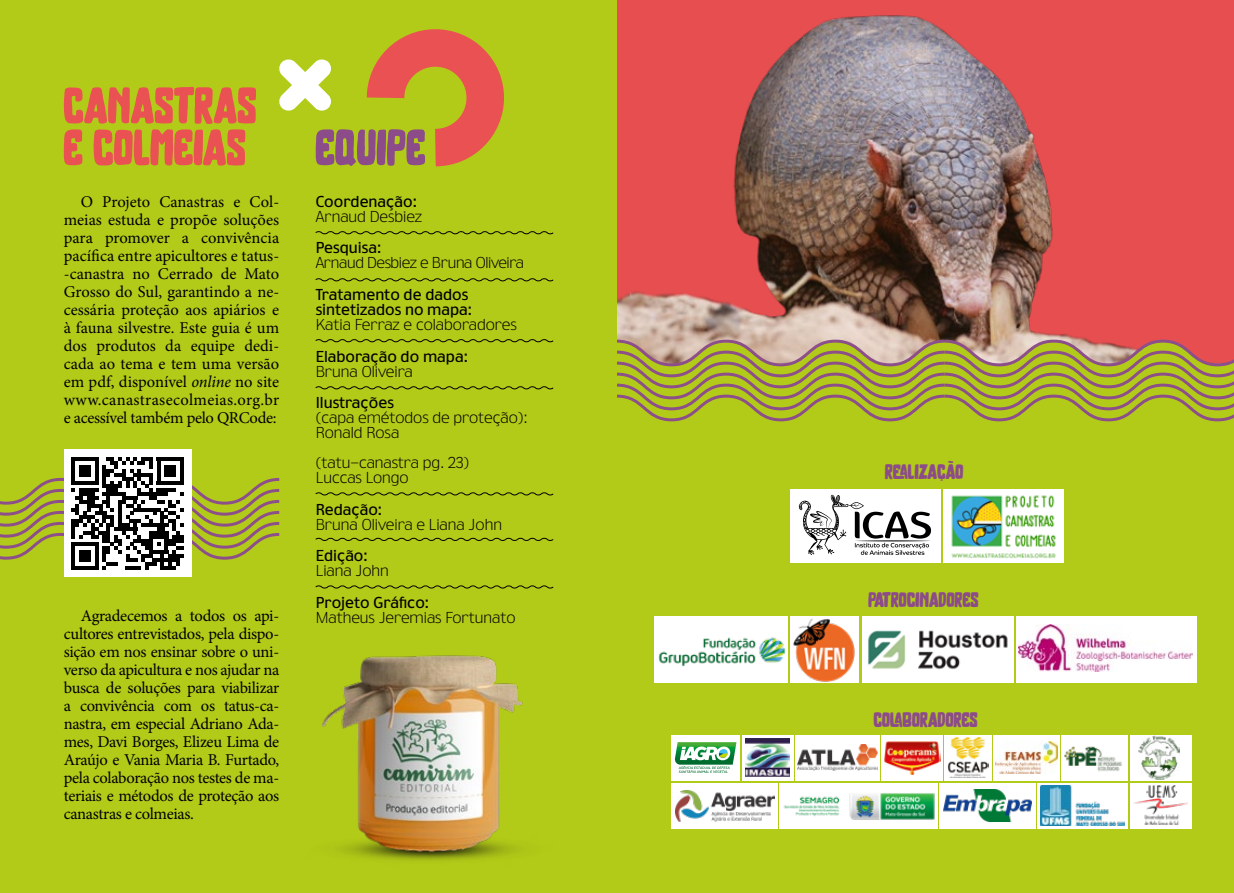
<style>
.page{position:relative;width:1234px;height:893px;background:#fff}
.page>*{position:absolute;margin:0;border:0;box-sizing:border-box;transform-origin:0 0}
.t1{font:700 51px/42px "BROTHER";color:#ea5153}
.t2{font:700 51px "BROTHER";color:#8c4b89}
.t3{font:700 21px "BROTHER";color:#8c4b89}
.t4{font:16.5px/18px "Minion Pro";letter-spacing:-.02em;color:#000;text-align:justify}
.t5{font:300 15px/15px "Truth FB";color:#000}
.t6{font:15px/15px "Truth FB";color:#000}
.t7{font:300 15px "Truth FB";letter-spacing:-.02em;color:#000}
.s1{font-style:italic}
</style>
<div class="page">
<div style="left:0;top:0;width:1233px;height:893px;background:#b2cb18"></div>
<img style="left:617px;top:0;width:616px;height:338px">
<svg style="left:315px;top:231px;width:239px;height:4px"></svg>
<svg style="left:315px;top:278px;width:239px;height:4px"></svg>
<svg style="left:315px;top:339px;width:239px;height:4px"></svg>
<svg style="left:315px;top:386px;width:239px;height:4px"></svg>
<svg style="left:315px;top:492px;width:239px;height:4px"></svg>
<svg style="left:315px;top:537px;width:239px;height:4px"></svg>
<svg style="left:315px;top:585px;width:239px;height:4px"></svg>
<div style="left:64px;top:450px;width:127px;height:127px;background:#fff"></div>
<svg style="left:0;top:457px;width:280px;height:112px"></svg>
<hr style="left:160px;top:566px;width:16px;height:3px;background:#000">
<svg style="left:366px;top:29px;width:138px;height:138px"></svg>
<svg style="left:279px;top:59px;width:52px;height:52px"></svg>
<img style="left:322px;top:655px;width:216px;height:204px">
<div style="left:790px;top:489px;width:150px;height:73px;background:#fff"></div>
<svg style="left:798px;top:495px;width:132px;height:60px"></svg>
<div style="left:943px;top:489px;width:120px;height:73px;background:#fff"></div>
<img style="left:951px;top:495px;width:105px;height:64px">
<div style="left:654px;top:616px;width:133px;height:67px;background:#fff"></div>
<img style="left:658px;top:637px;width:128px;height:30px">
<div style="left:790px;top:616px;width:69px;height:67px;background:#fff"></div>
<img style="left:793px;top:618px;width:62px;height:64px">
<div style="left:861px;top:616px;width:152px;height:67px;background:#fff"></div>
<img style="left:868px;top:630px;width:140px;height:40px">
<div style="left:1015px;top:616px;width:181px;height:67px;background:#fff"></div>
<img style="left:1018px;top:624px;width:173px;height:47px">
<div style="left:671px;top:735px;width:69px;height:45px;background:#fff"></div>
<svg style="left:674px;top:742px;width:62px;height:31px"></svg>
<div style="left:742px;top:735px;width:51px;height:45px;background:#fff"></div>
<img style="left:745px;top:738px;width:44px;height:39px">
<div style="left:794px;top:735px;width:85px;height:45px;background:#fff"></div>
<img style="left:797px;top:744px;width:80px;height:26px">
<div style="left:880px;top:735px;width:62px;height:45px;background:#fff"></div>
<img style="left:884px;top:741px;width:56px;height:33px">
<svg style="left:944px;top:735px;width:47px;height:45px"></svg>
<img style="left:947px;top:738px;width:41px;height:39px">
<div style="left:993px;top:735px;width:66px;height:45px;background:#fff"></div>
<img style="left:995px;top:741px;width:61px;height:33px">
<div style="left:1061px;top:735px;width:66px;height:45px;background:#fff"></div>
<img style="left:1064px;top:746px;width:58px;height:26px">
<div style="left:1129px;top:735px;width:62px;height:45px;background:#fff"></div>
<img style="left:1138px;top:735px;width:41px;height:44px">
<div style="left:671px;top:783px;width:106px;height:46px;background:#fff"></div>
<img style="left:675px;top:790px;width:99px;height:31px">
<div style="left:779px;top:783px;width:158px;height:46px;background:#fff"></div>
<img style="left:777px;top:790px;width:158px;height:32px">
<div style="left:939px;top:783px;width:96px;height:46px;background:#fff"></div>
<img style="left:943px;top:789px;width:88px;height:33px">
<svg style="left:1037px;top:783px;width:90px;height:46px"></svg>
<img style="left:1040px;top:786px;width:83px;height:39px">
<div style="left:1129px;top:783px;width:62px;height:46px;background:#fff"></div>
<img style="left:1133px;top:786px;width:53px;height:39px">
<svg style="left:617px;top:338px;width:616px;height:84px"></svg>
<h1 class="t1" style="left:64px;top:82px;width:195px">CANASTRAS<br>E COLMEIAS</h1>
<p class="t4" style="left:64px;top:193px;width:217px;text-indent:17px">O Projeto Canastras e Col&shy;meias estuda e propõe soluções para promover a convivência pacífica entre apicultores e tatus--canastra no Cerrado de Mato Grosso do Sul, garantindo a ne&shy;cessária proteção aos apiários e à fauna silvestre. Este guia é um dos produtos da equipe dedi&shy;cada ao tema e tem uma versão em pdf, disponível <span class="s1">online</span> no site www.canastrasecolmeias.org.br e acessível também pelo QRCode:</p>
<p class="t4" style="left:64px;top:607px;width:217px;text-indent:17px">Agradecemos a todos os api&shy;cultores entrevistados, pela dispo&shy;sição em nos ensinar sobre o uni&shy;verso da apicultura e nos ajudar na busca de soluções para viabilizar a convivência com os tatus-ca&shy;nastra, em especial Adriano Ada&shy;mes, Davi Borges, Elizeu Lima de Araújo e Vania Maria B. Furtado, pela colaboração nos testes de ma&shy;teriais e métodos de proteção aos canastras e colmeias.</p>
<h1 class="t2" style="left:315px;top:115px;width:112px">EQUIPE</h1>
<p class="t6" style="left:315px;top:194px;width:103px">Coordenação:</p>
<p class="t5" style="left:315px;top:209px;width:108px">Arnaud Desbiez</p>
<p class="t6" style="left:315px;top:241px;width:67px">Pesquisa:</p>
<p class="t7" style="left:315px;top:254px;width:210px">Arnaud Desbiez e Bruna Oliveira</p>
<p class="t6" style="left:315px;top:287px;width:158px">Tratamento de dados sintetizados no mapa:</p>
<p class="t5" style="left:315px;top:317px;width:202px">Katia Ferraz e colaboradores</p>
<p class="t6" style="left:315px;top:349px;width:154px">Elaboração do mapa:</p>
<p class="t5" style="left:315px;top:364px;width:98px">Bruna Oliveira</p>
<p class="t6" style="left:315px;top:395px;width:80px">Ilustrações</p>
<p class="t5" style="left:315px;top:410px;width:213px">(capa emétodos de proteção):<br>Ronald Rosa</p>
<p class="t5" style="left:315px;top:455px;width:155px">(tatu-canastra pg. 23)<br>Luccas Longo</p>
<p class="t6" style="left:315px;top:502px;width:68px">Redação:</p>
<p class="t5" style="left:315px;top:517px;width:188px">Bruna Oliveira e Liana John</p>
<p class="t6" style="left:315px;top:548px;width:53px">Edição:</p>
<p class="t5" style="left:315px;top:563px;width:75px">Liana John</p>
<p class="t6" style="left:315px;top:595px;width:115px">Projeto Gráfico:</p>
<p class="t5" style="left:315px;top:610px;width:201px">Matheus Jeremias Fortunato</p>
<p class="t3" style="left:885px;top:458px;width:80px">REALIZAÇÃO</p>
<p class="t3" style="left:868px;top:586px;width:112px">PATROCINADORES</p>
<p class="t3" style="left:873px;top:706px;width:106px">COLABORADORES</p>
</div>
